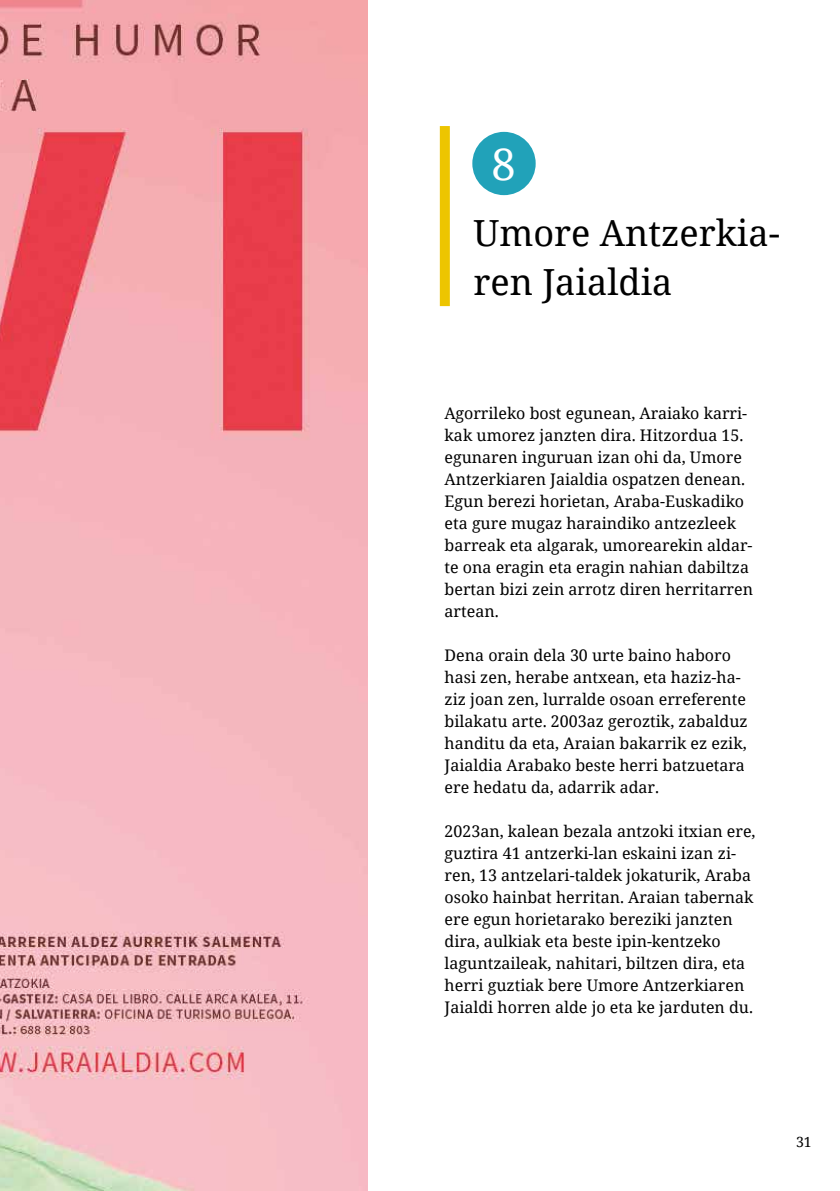
<style>
.page{position:relative;width:840px;height:1191px;background:#fff}
.page>*{position:absolute;margin:0;border:0;box-sizing:border-box;transform-origin:0 0}
.t1{font:43.2px "Noto Serif";color:#fff}
.t2{font:36px/48px "Noto Serif";color:#000}
.t3{font:16px/22px "Noto Serif";color:#000}
.t4{font:14px "Noto Serif";color:#000}
</style>
<div class="page">
<div style="left:472px;top:132px;width:63px;height:63px;background:#21a2b9;border-radius:50%"></div>
<div style="left:439px;top:126px;width:10px;height:180px;background:#edc500"></div>
<img style="left:0;top:0;width:367px;height:1191px">
<h1 class="t1" style="left:491px;top:135px;width:26px">8</h1>
<h2 class="t2" style="left:473px;top:208px;width:308px">Umore Antzerkia&shy;ren Jaialdia</h2>
<p class="t3" style="left:444px;top:402px;width:310px">Agorrileko bost egunean, Araiako karri&shy;kak umorez janzten dira. Hitzordua 15. egunaren inguruan izan ohi da, Umore Antzerkiaren Jaialdia ospatzen denean.<br>Egun berezi horietan, Araba-Euskadiko eta gure mugaz haraindiko antzezleek barreak eta algarak, umorearekin aldar&shy;te ona eragin eta eragin nahian dabiltza bertan bizi zein arrotz diren herritarren artean.</p>
<p class="t3" style="left:444px;top:644px;width:304px">Dena orain dela 30 urte baino haboro hasi zen, herabe antxean, eta haziz-ha&shy;ziz joan zen, lurralde osoan erreferente bilakatu arte. 2003az geroztik, zabalduz handitu da eta, Araian bakarrik ez ezik, Jaialdia Arabako beste herri batzuetara ere hedatu da, adarrik adar.</p>
<p class="t3" style="left:444px;top:820px;width:312px">2023an, kalean bezala antzoki itxian ere, guztira 41 antzerki-lan eskaini izan zi&shy;ren, 13 antzelari-taldek jokaturik, Araba osoko hainbat herritan. Araian tabernak ere egun horietarako bereziki janzten dira, aulkiak eta beste ipin-kentzeko laguntzaileak, nahitari, biltzen dira, eta herri guztiak bere Umore Antzerkiaren Jaialdi horren alde jo eta ke jarduten du.</p>
<p class="t4" style="left:795px;top:1132px;width:17px">31</p>
</div>
